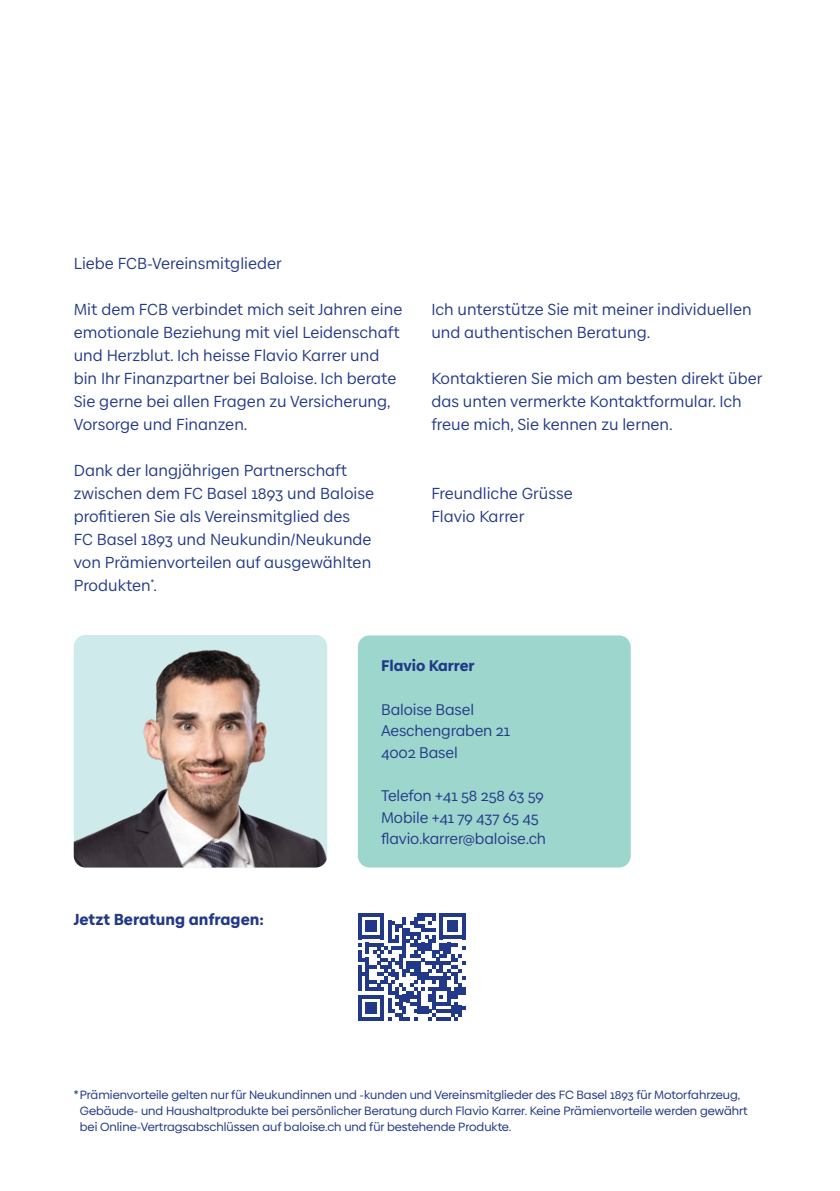
<style>
.page{position:relative;width:840px;height:1191px;background:#fff}
.page>*{position:absolute;margin:0;border:0;box-sizing:border-box;transform-origin:0 0}
.t1{font:16px/23px "Baloise Create Text";color:#223888}
.t2{font:900 16px "Baloise Create Text";color:#223888}
.t3{font:15.4px/21.6px "Baloise Create Text";letter-spacing:-.01em;color:#223888}
.t4{font:900 15.4px "Baloise Create Text";color:#223888}
.t5{font:12px/16px "Baloise Create Headline";color:#223888}
</style>
<div class="page">
<div style="left:357px;top:635px;width:273px;height:232px;background:#9dd6cd;border-radius:12px"></div>
<div style="left:74px;top:635px;width:253px;height:232px;background:#ceeaeb;border-radius:12px"></div>
<img style="left:74px;top:642px;width:253px;height:225px">
<svg style="left:358px;top:913px;width:107px;height:107px"></svg>
<p class="t1" style="left:74px;top:252px;width:209px">Liebe FCB-Vereinsmitglieder</p>
<p class="t1" style="left:74px;top:298px;width:330px">Mit dem FCB verbindet mich seit Jahren eine emotionale Beziehung mit viel Leidenschaft und Herzblut. Ich heisse Flavio Karrer und bin Ihr Finanzpartner bei Baloise. Ich berate Sie gerne bei allen Fragen zu Versicherung, Vorsorge und Finanzen.</p>
<p class="t1" style="left:74px;top:459px;width:301px">Dank der langjährigen Partnerschaft zwischen dem FC Basel 1893 und Baloise profitieren Sie als Vereinsmitglied des<br>FC Basel 1893 und Neukundin/Neukunde von Prämienvorteilen auf ausgewählten Produkten<sup>*</sup>.</p>
<p class="t1" style="left:431px;top:298px;width:321px">Ich unterstütze Sie mit meiner individuellen und authentischen Beratung.</p>
<p class="t1" style="left:431px;top:367px;width:332px">Kontaktieren Sie mich am besten direkt über das unten vermerkte Kontaktformular. Ich freue mich, Sie kennen zu lernen.</p>
<p class="t1" style="left:431px;top:482px;width:143px">Freundliche Grüsse<br>Flavio Karrer</p>
<p class="t2" style="left:74px;top:908px;width:191px">Jetzt Beratung anfragen:</p>
<p class="t4" style="left:381px;top:655px;width:95px">Flavio Karrer</p>
<p class="t3" style="left:381px;top:698px;width:130px">Baloise Basel<br>Aeschengraben 21<br>4002 Basel</p>
<p class="t3" style="left:381px;top:784px;width:166px">Telefon +41 58 258 63 59<br>Mobile +41 79 437 65 45 flavio.karrer@baloise.ch</p>
<p class="t5" style="left:80px;top:1086px;width:669px;text-indent:-6px">* Prämienvorteile gelten nur für Neukundinnen und -kunden und Vereinsmitglieder des FC Basel 1893 für Motorfahrzeug,<br>Gebäude- und Haushaltprodukte bei persönlicher Beratung durch Flavio Karrer. Keine Prämienvorteile werden gewährt bei Online-Vertragsabschlüssen auf baloise.ch und für bestehende Produkte.</p>
</div>
